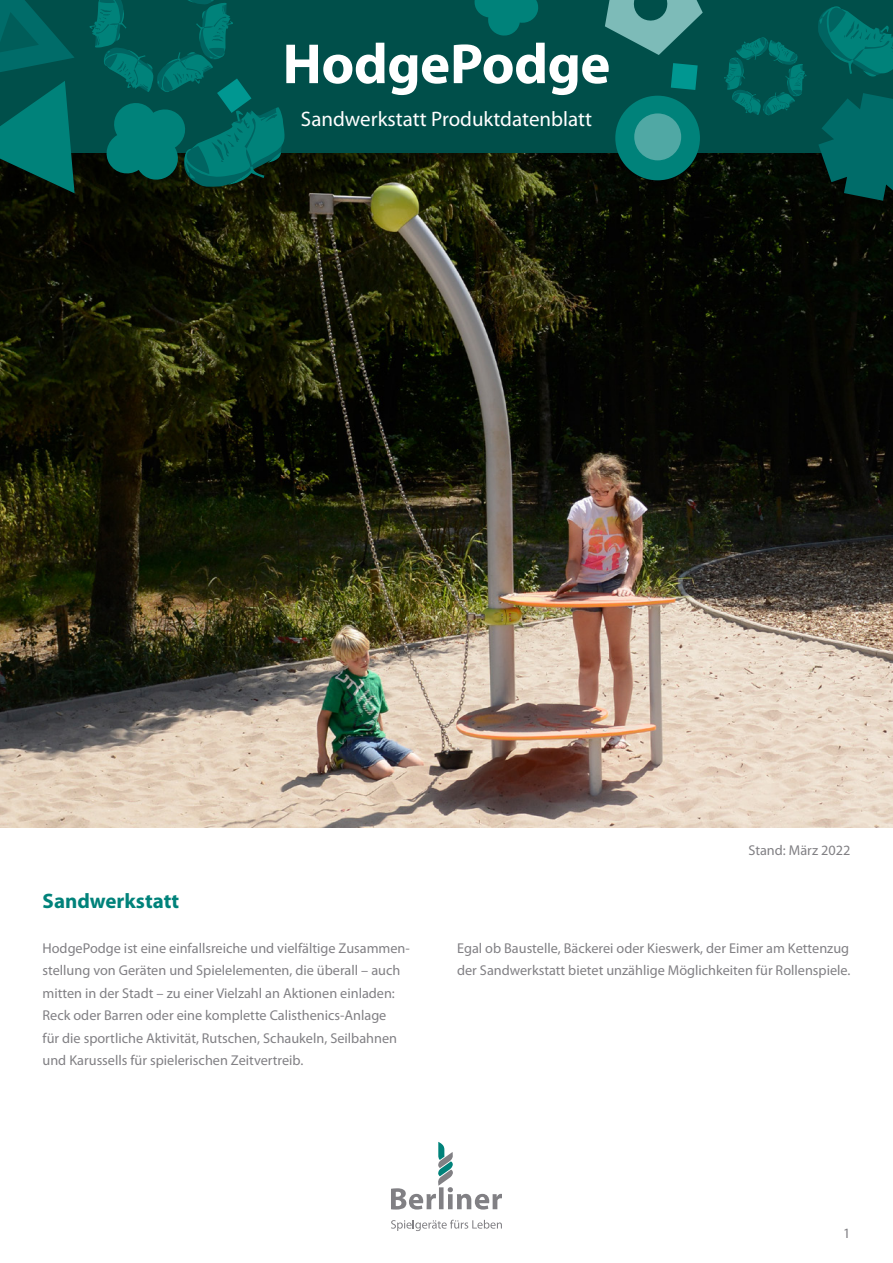
<style>
.page{position:relative;width:893px;height:1263px;background:#fff}
.page>*{position:absolute;margin:0;border:0;box-sizing:border-box;transform-origin:0 0}
.t1{font:700 57px "Myriad Pro";letter-spacing:-.01em;color:#fff}
.t2{font:21px "Myriad Pro";color:#fff}
.t3{font:700 21px "Myriad Pro";color:#00827a}
.t4{font:14.25px/22.5px "Myriad Pro";color:#818084}
</style>
<div class="page">
<img style="left:0;top:153px;width:893px;height:674px">
<div style="left:0;top:0;width:893px;height:153px;background:#004f4a"></div>
<svg style="left:0;top:0;width:74px;height:72px"></svg>
<svg style="left:0;top:81px;width:75px;height:112px"></svg>
<svg style="left:818px;top:93px;width:75px;height:108px;background:#005a57"></svg>
<div style="left:615px;top:96px;width:85px;height:84px;background:#00827a;border-radius:50%"></div>
<div style="left:634px;top:113px;width:47px;height:47px;background:#50a8a4;border-radius:50%"></div>
<svg style="left:671px;top:63px;width:27px;height:27px"></svg>
<svg style="left:605px;top:0;width:98px;height:55px"></svg>
<svg style="left:474px;top:0;width:64px;height:36px"></svg>
<svg style="left:818px;top:6px;width:75px;height:71px"></svg>
<svg style="left:90px;top:0;width:195px;height:187px"></svg>
<svg style="left:724px;top:37px;width:82px;height:78px"></svg>
<svg style="left:391px;top:1142px;width:111px;height:67px"></svg>
<svg style="left:391px;top:1220px;width:111px;height:11px"></svg>
<h1 class="t1" style="left:283px;top:27px;width:329px">HodgePodge</h1>
<h2 class="t2" style="left:301px;top:106px;width:293px">Sandwerkstatt Produktdatenblatt</h2>
<p class="t4" style="left:748px;top:839px;width:104px">Stand: März 2022</p>
<h2 class="t3" style="left:43px;top:887px;width:138px">Sandwerkstatt</h2>
<p class="t4" style="left:43px;top:936px;width:369px">HodgePodge ist eine einfallsreiche und vielfältige Zusammen&shy;stellung von Geräten und Spielelementen, die überall – auch mitten in der Stadt – zu einer Vielzahl an Aktionen einladen:<br>Reck oder Barren oder eine komplette Calisthenics-Anlage<br>für die sportliche Aktivität, Rutschen, Schaukeln, Seilbahnen und Karussells für spielerischen Zeitvertreib.</p>
<p class="t4" style="left:457px;top:936px;width:395px">Egal ob Baustelle, Bäckerei oder Kieswerk, der Eimer am Kettenzug der Sandwerkstatt bietet unzählige Möglichkeiten für Rollenspiele.</p>
<p class="t4" style="left:843px;top:1221px;width:9px">1</p>
</div>
